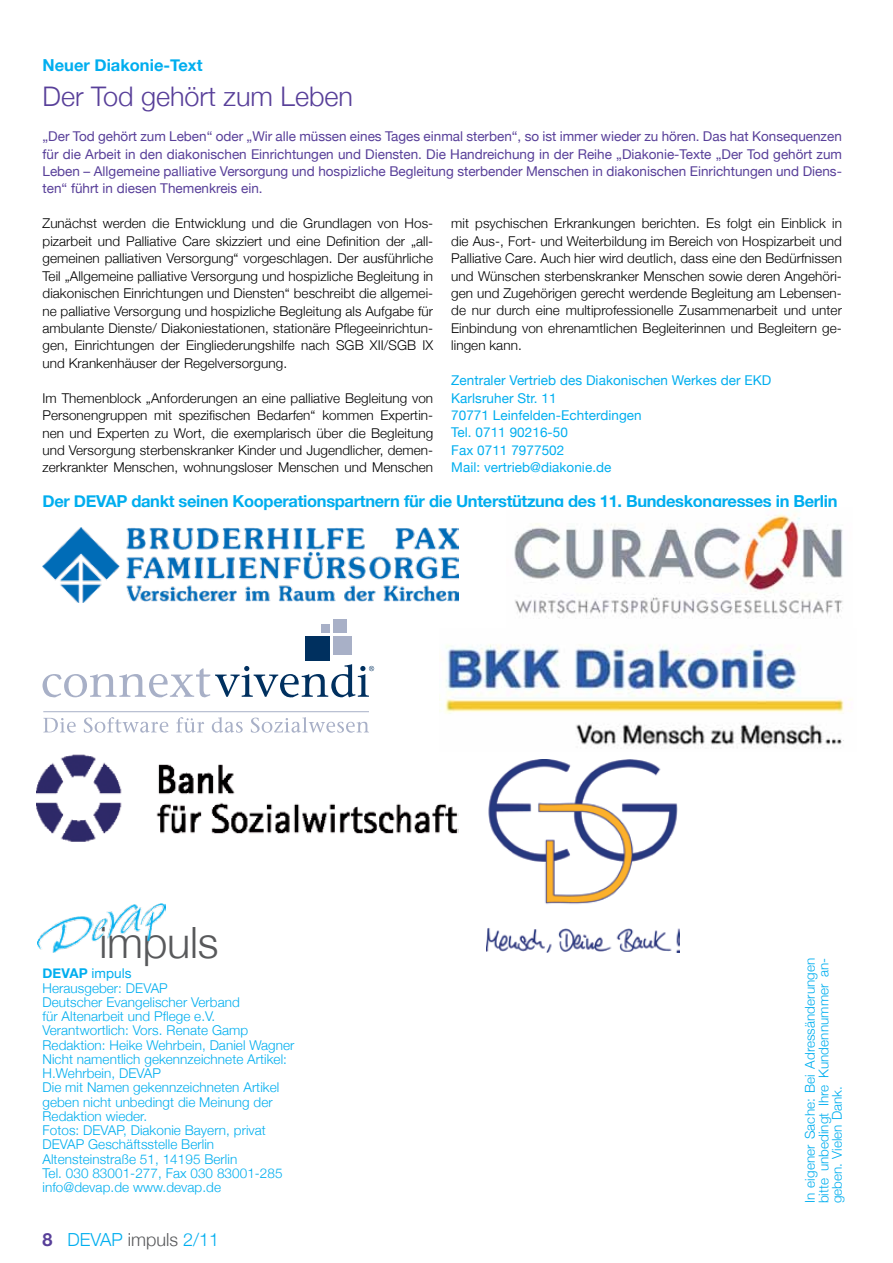
<style>
.page{position:relative;width:893px;height:1263px;background:#fff}
.page>*{position:absolute;margin:0;border:0;box-sizing:border-box;transform-origin:0 0}
.t1{font:300 43.2px "Helvetica Neue";letter-spacing:-.005em;color:#58595b}
.t2{font:300 27px "Helvetica Neue";color:#583f99}
.t3{font:300 18px "Helvetica Neue";color:#00aeef}
.t4{font:700 16.5px "Helvetica Neue";letter-spacing:-.02em;color:#00aeef}
.t5{font:700 16.5px "Helvetica Neue";color:#00aeef}
.t6{font:300 13.5px/17.4px "Helvetica Neue";letter-spacing:.005em;color:#000;text-align:justify}
.t7{font:300 13.5px/14.2px "Helvetica Neue";letter-spacing:.005em;color:#00aeef}
.t8{font:13.5px/17.4px "Helvetica Neue";color:#583f99;text-align:justify}
.t9{font:13.5px/17.4px "Helvetica Neue";letter-spacing:.005em;color:#00aeef}
.s1{font-weight:700}
.s2{font-weight:400}
.s3{font-weight:700;color:#583f99}
.s4{color:#58595b}
</style>
<div class="page">
<img style="left:37px;top:903px;width:128px;height:49px">
<img style="left:439px;top:644px;width:413px;height:104px">
<svg style="left:43px;top:664px;width:331px;height:34px"></svg>
<div style="left:305px;top:636px;width:25px;height:25px;background:#00305f"></div>
<div style="left:321px;top:624px;width:9px;height:9px;background:#a8b0c7"></div>
<div style="left:333px;top:619px;width:14px;height:14px;background:#a8b0c7"></div>
<div style="left:333px;top:636px;width:19px;height:19px;background:#a8b0c7"></div>
<hr style="left:43px;top:711px;width:326px;height:1px;background:#a8b0c7">
<svg style="left:43px;top:717px;width:326px;height:16px"></svg>
<img style="left:514px;top:513px;width:329px;height:105px">
<img style="left:487px;top:760px;width:192px;height:192px">
<img style="left:36px;top:755px;width:423px;height:87px">
<img style="left:43px;top:527px;width:415px;height:75px">
<p class="t5" style="left:43px;top:55px;width:162px">Neuer Diakonie-Text</p>
<h2 class="t2" style="left:43px;top:80px;width:312px">Der Tod gehört zum Leben</h2>
<p class="t8" style="left:43px;top:127px;width:801px">„Der Tod gehört zum Leben“ oder „Wir alle müssen eines Tages einmal sterben“, so ist immer wieder zu hören. Das hat Konsequenzen für die Arbeit in den diakonischen Einrichtungen und Diensten. Die Handreichung in der Reihe „Diakonie-Texte „Der Tod gehört zum Leben – Allgemeine palliative Versorgung und hospizliche Begleitung sterbender Menschen in diakonischen Einrichtungen und Diens&shy;ten“ führt in diesen Themenkreis ein.</p>
<p class="t6" style="left:43px;top:215px;width:392px">Zunächst werden die Entwicklung und die Grundlagen von Hos&shy;pizarbeit und Palliative Care skizziert und eine Definition der „all&shy;gemeinen palliativen Versorgung“ vorgeschlagen. Der ausführliche Teil „Allgemeine palliative Versorgung und hospizliche Begleitung in diakonischen Einrichtungen und Diensten“ beschreibt die allgemei&shy;ne palliative Versorgung und hospizliche Begleitung als Aufgabe für ambulante Dienste/ Diakoniestationen, stationäre Pflegeeinrichtun&shy;gen, Einrichtungen der Eingliederungshilfe nach SGB XII/SGB IX und Krankenhäuser der Regelversorgung.</p>
<p class="t6" style="left:43px;top:389px;width:392px">Im Themenblock „Anforderungen an eine palliative Begleitung von Personengruppen mit spezifischen Bedarfen“ kommen Expertin&shy;nen und Experten zu Wort, die exemplarisch über die Begleitung und Versorgung sterbenskranker Kinder und Jugendlicher, demen&shy;zerkrankter Menschen, wohnungsloser Menschen und Menschen</p>
<p class="t6" style="left:451px;top:214px;width:392px">mit psychischen Erkrankungen berichten. Es folgt ein Einblick in die Aus-, Fort- und Weiterbildung im Bereich von Hospizarbeit und Palliative Care. Auch hier wird deutlich, dass eine den Bedürfnissen und Wünschen sterbenskranker Menschen sowie deren Angehöri&shy;gen und Zugehörigen gerecht werdende Begleitung am Lebensen&shy;de nur durch eine multiprofessionelle Zusammenarbeit und unter Einbindung von ehrenamtlichen Begleiterinnen und Begleitern ge&shy;lingen kann.</p>
<p class="t9" style="left:451px;top:371px;width:322px">Zentraler Vertrieb des Diakonischen Werkes der EKD<br>Karlsruher Str. 11<br>70771 Leinfelden-Echterdingen<br>Tel. 0711 90216-50<br>Fax 0711 7977502<br>Mail: vertrieb@diakonie.de</p>
<p class="t4" style="left:43px;top:491px;width:796px">Der DEVAP dankt seinen Kooperationspartnern für die Unterstützung des 11. Bundeskongresses in Berlin</p>
<h1 class="t1" style="left:99px;top:916px;width:121px">impuls</h1>
<p class="t7" style="left:43px;top:966px;width:253px"><span class="s1">DEVAP</span> <span class="s2">impuls<br></span>Herausgeber: DEVAP<br>Deutscher Evangelischer Verband<br>für Altenarbeit und Pflege e.V.<br>Verantwortlich: Vors. Renate Gamp<br>Redaktion: Heike Wehrbein, Daniel Wagner<br>Nicht namentlich gekennzeichnete Artikel:<br>H.Wehrbein, DEVAP<br>Die mit Namen gekennzeichneten Artikel geben nicht unbedingt die Meinung der<br>Redaktion wieder.<br>Fotos: DEVAP, Diakonie Bayern, privat<br>DEVAP Geschäftsstelle Berlin<br>Altensteinstraße 51, 14195 Berlin<br>Tel. 030 83001-277, Fax 030 83001-285 info@devap.de www.devap.de</p>
<p class="t7" style="left:803px;top:1203px;width:247px;line-height:13.5px;text-align:justify;rotate:-90deg">In eigener Sache: Bei Adressänderungen bitte unbedingt Ihre Kundennummer an&shy;geben. Vielen Dank.</p>
<h3 class="t3" style="left:43px;top:1229px;width:178px"><span class="s3">8</span> DEVAP <span class="s4">impuls</span> 2/11</h3>
</div>
